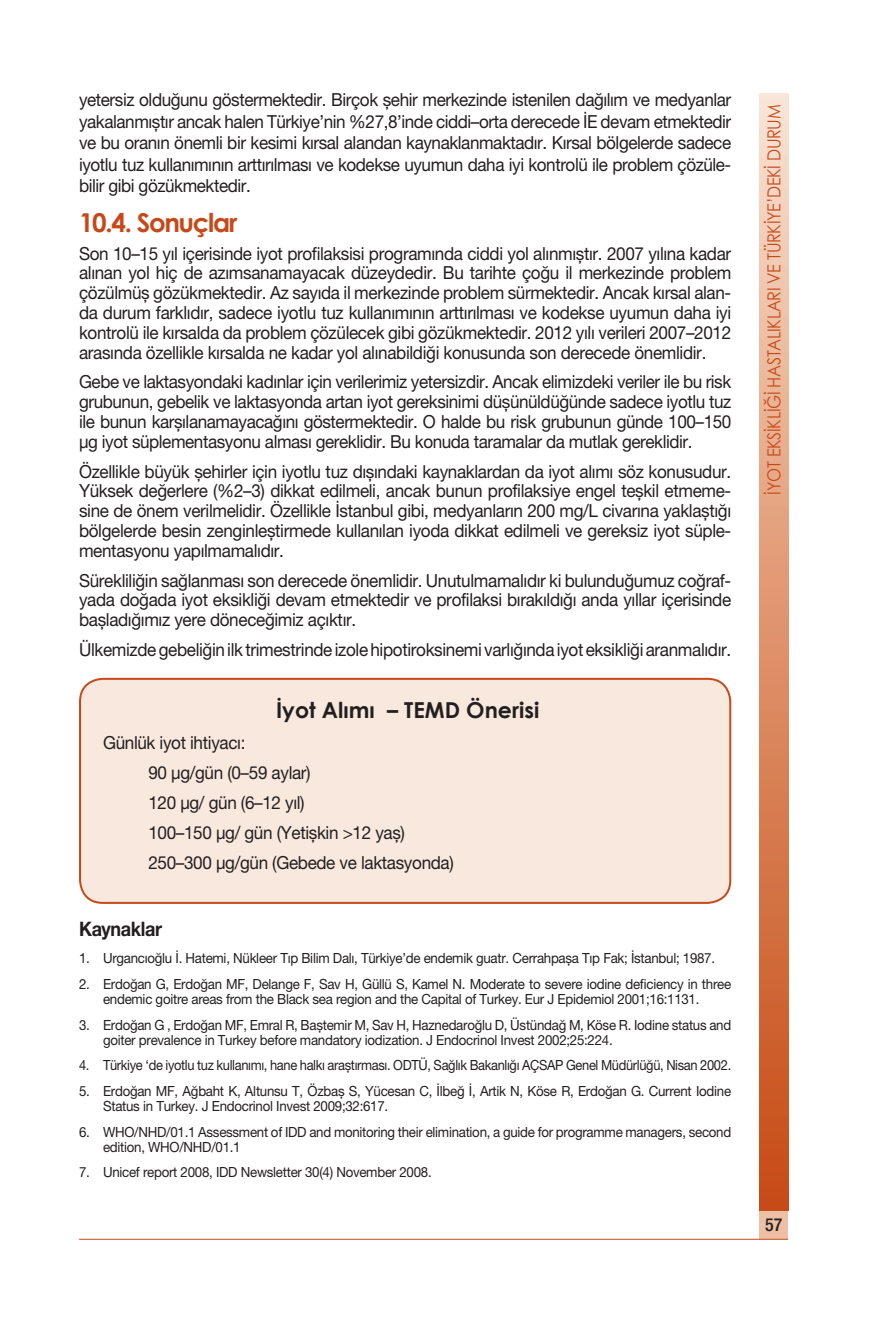
<style>
.page{position:relative;width:878px;height:1332px;background:#fff}
.page>*{position:absolute;margin:0;border:0;box-sizing:border-box;transform-origin:0 0}
.t1{font:700 26px "Century Gothic";letter-spacing:-.05em;color:#c74919}
.t2{font:700 22px "Century Gothic";color:#231f20}
.t3{font:700 20px "Helvetica Neue LT Pro";letter-spacing:-.02em;color:#231f20;scale:.9 1}
.t4{font:18px/19.8px "Helvetica Neue LT Pro";letter-spacing:-.02em;color:#231f20;text-align:justify;scale:.95 1}
.t5{font:18px "Century Gothic";letter-spacing:-.02em;color:#c74919;scale:.9 1}
.t6{font:500 condensed 18px "Helvetica Neue LT Pro";color:#231f20}
.t7{font:14px/15.4px "Helvetica Neue LT Pro";letter-spacing:-.02em;color:#231f20;scale:.95 1}
.t8{font:14px "Helvetica Neue LT Pro";letter-spacing:-.02em;color:#231f20;scale:.92 1}
</style>
<div class="page">
<div style="left:759px;top:1210px;width:29px;height:28px;background:#eec0a3"></div>
<hr style="left:79px;top:1238px;width:709px;height:1px;background:#c74919">
<div style="left:759px;top:93px;width:29px;height:1117px;background:linear-gradient(to bottom,#f8e0ce,#c5470f)"></div>
<div style="left:80px;top:679px;width:650px;height:224px;background:#f9e8dd;border-radius:23px"></div>
<div style="left:79px;top:678px;width:652px;height:226px;border:2px solid #c74919;border-radius:23px"></div>
<p class="t4" style="left:79px;top:89px;width:688px;line-height:21.6px">yetersiz olduğunu göstermektedir. Birçok șehir merkezinde istenilen dağılım ve medyanlar yakalanmıștır ancak halen Türkiye’nin %27,8’inde ciddi–orta derecede İE devam etmektedir ve bu oranın önemli bir kesimi kırsal alandan kaynaklanmaktadır. Kırsal bölgelerde sadece iyotlu tuz kullanımının arttırılması ve kodekse uyumun daha iyi kontrolü ile problem çözüle&shy;bilir gibi gözükmektedir.</p>
<h1 class="t1" style="left:79px;top:205px;width:160px">10.4. Sonuçlar</h1>
<p class="t4" style="left:79px;top:243px;width:688px">Son 10–15 yıl içerisinde iyot profilaksisi programında ciddi yol alınmıștır. 2007 yılına kadar alınan yol hiç de azımsanamayacak düzeydedir. Bu tarihte çoğu il merkezinde problem çözülmüș gözükmektedir. Az sayıda il merkezinde problem sürmektedir. Ancak kırsal alan&shy;da durum farklıdır, sadece iyotlu tuz kullanımının arttırılması ve kodekse uyumun daha iyi kontrolü ile kırsalda da problem çözülecek gibi gözükmektedir. 2012 yılı verileri 2007–2012 arasında özellikle kırsalda ne kadar yol alınabildiği konusunda son derecede önemlidir.</p>
<p class="t4" style="left:79px;top:372px;width:688px">Gebe ve laktasyondaki kadınlar için verilerimiz yetersizdir. Ancak elimizdeki veriler ile bu risk grubunun, gebelik ve laktasyonda artan iyot gereksinimi düșünüldüğünde sadece iyotlu tuz ile bunun karșılanamayacağını göstermektedir. O halde bu risk grubunun günde 100–150 μg iyot süplementasyonu alması gereklidir. Bu konuda taramalar da mutlak gereklidir.</p>
<p class="t4" style="left:79px;top:461px;width:688px">Özellikle büyük șehirler için iyotlu tuz dıșındaki kaynaklardan da iyot alımı söz konusudur.<br>Yüksek değerlere (%2–3) dikkat edilmeli, ancak bunun profilaksiye engel teșkil etmeme&shy;sine de önem verilmelidir. Özellikle İstanbul gibi, medyanların 200 mg/L civarına yaklaștığı bölgelerde besin zenginleștirmede kullanılan iyoda dikkat edilmeli ve gereksiz iyot süple&shy;mentasyonu yapılmamalıdır.</p>
<p class="t4" style="left:79px;top:570px;width:688px">Sürekliliğin sağlanması son derecede önemlidir. Unutulmamalıdır ki bulunduğumuz coğraf&shy;yada doğada iyot eksikliği devam etmektedir ve profilaksi bırakıldığı anda yıllar içerisinde bașladığımız yere döneceğimiz açıktır.</p>
<p class="t4" style="left:79px;top:639px;width:688px">Ülkemizde gebeliğin ilk trimestrinde izole hipotiroksinemi varlığında iyot eksikliği aranmalıdır.</p>
<p class="t2" style="left:276px;top:696px;width:265px">İyot Alımı – TEMD Önerisi</p>
<p class="t4" style="left:148px;top:727px;width:323px;line-height:30px;text-align:left;text-indent:-45px">Günlük iyot ihtiyacı:<br>90 μg/gün (0–59 aylar)<br>120 μg/ gün (6–12 yıl)<br>100–150 μg/ gün (Yetișkin &gt;12 yaș)<br>250–300 μg/gün (Gebede ve laktasyonda)</p>
<p class="t3" style="left:79px;top:916px;width:94px">Kaynaklar</p>
<p class="t7" style="left:79px;top:950px;width:671px">1. Urgancıoğlu İ. Hatemi, Nükleer Tıp Bilim Dalı, Türkiye’de endemik guatr. Cerrahpașa Tıp Fak; İstanbul; 1987.</p>
<p class="t7" style="left:79px;top:976px;width:688px;text-align:center">2. Erdoğan G, Erdoğan MF, Delange F, Sav H, Güllü S, Kamel N. Moderate to severe iodine deficiency in three endemic goitre areas from the Black sea region and the Capital of Turkey. Eur J Epidemiol 2001;16:1131.</p>
<p class="t7" style="left:103px;top:1016px;width:663px;text-indent:-24px">3. Erdoğan G , Erdoğan MF, Emral R, Baștemir M, Sav H, Haznedaroğlu D, Üstündağ M, Köse R. Iodine status and goiter prevalence in Turkey before mandatory iodization. J Endocrinol Invest 2002;25:224.</p>
<p class="t8" style="left:79px;top:1057px;width:710px">4. Türkiye ‘de iyotlu tuz kullanımı, hane halkı araștırması. ODTÜ, Sağlık Bakanlığı AÇSAP Genel Müdürlüğü, Nisan 2002.</p>
<p class="t7" style="left:103px;top:1083px;width:662px;text-indent:-24px">5. Erdoğan MF, Ağbaht K, Altunsu T, Özbaș S, Yücesan C, İlbeğ İ, Artik N, Köse R, Erdoğan G. Current Iodine<br>Status in Turkey. J Endocrinol Invest 2009;32:617.</p>
<p class="t7" style="left:103px;top:1123px;width:663px;text-indent:-24px">6. WHO/NHD/01.1 Assessment of IDD and monitoring their elimination, a guide for programme managers, second edition, WHO/NHD/01.1</p>
<p class="t7" style="left:79px;top:1164px;width:373px">7. Unicef report 2008, IDD Newsletter 30(4) November 2008.</p>
<p class="t5" style="left:762px;top:494px;width:435px;rotate:-90deg">İYOT EKSİKLİĞİ HASTALIKLARI VE TÜRKİYE’DEKİ DURUM</p>
<p class="t6" style="left:765px;top:1213px;width:19px">57</p>
</div>
